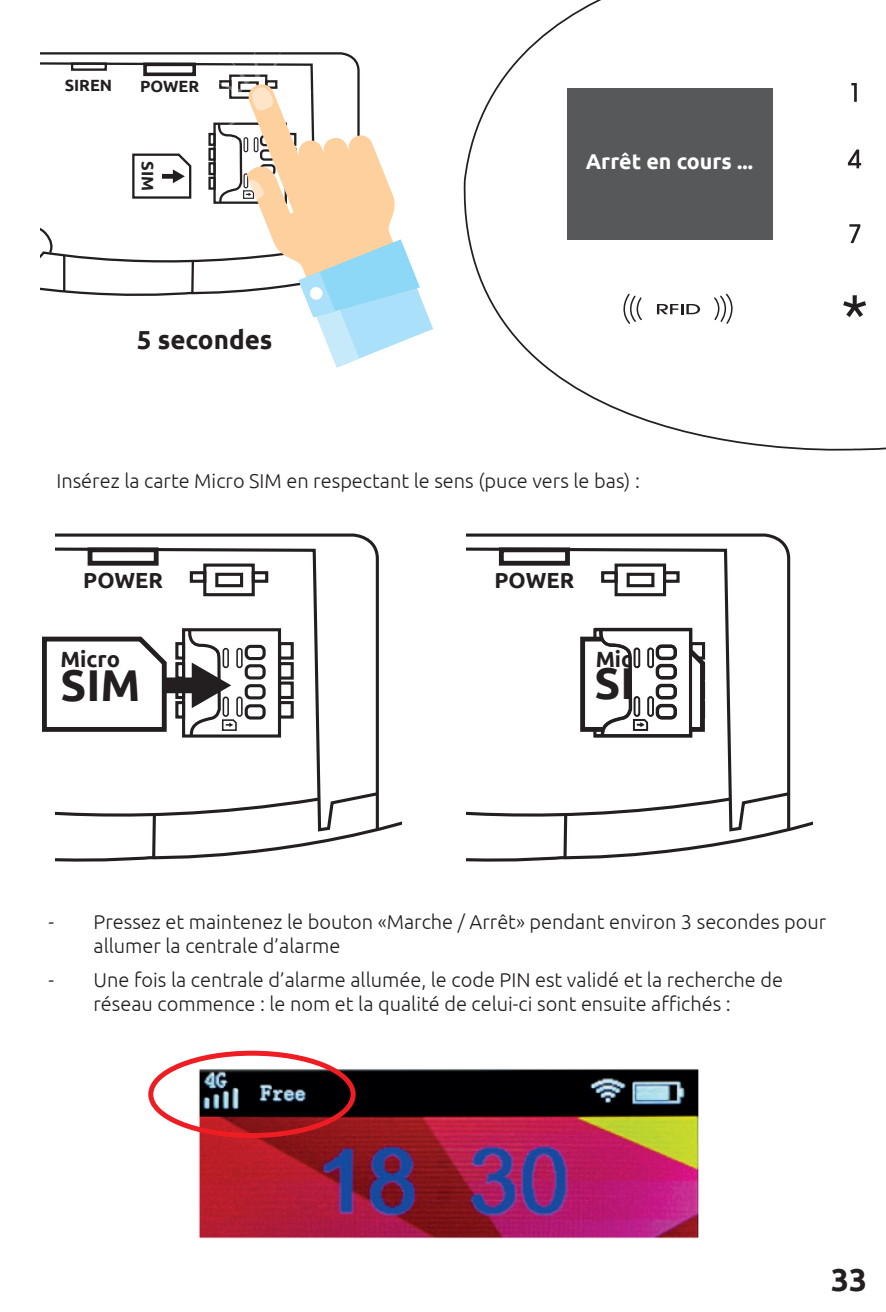
<style>
.page{position:relative;width:886px;height:1312px;background:#fff}
.page>*{position:absolute;margin:0;border:0;box-sizing:border-box;transform-origin:0 0}
.t1{font:700 44.5px "Ubuntu";color:#231f20}
.t2{font:700 31.75px "Ubuntu";color:#231f20}
.t3{font:700 26px "Ubuntu";color:#231f20}
.t4{font:700 22px "Ubuntu";color:#231f20}
.t5{font:700 21.75px "Ubuntu";color:#231f20}
.t6{font:700 21.5px "Ubuntu";color:#fff}
.t7{font:300 20px/24px "Ubuntu";color:#231f20}
.t8{font:700 16.5px "Ubuntu";color:#231f20}
.t9{font:700 16.25px "Ubuntu";color:#231f20}
</style>
<div class="page">
<svg style="left:41px;top:52px;width:392px;height:315px"></svg>
<svg style="left:463px;top:0;width:423px;height:451px"></svg>
<svg style="left:851px;top:83px;width:6px;height:19px"></svg>
<svg style="left:848px;top:149px;width:13px;height:19px"></svg>
<svg style="left:849px;top:224px;width:11px;height:19px"></svg>
<svg style="left:843px;top:295px;width:23px;height:22px"></svg>
<svg style="left:657px;top:304px;width:43px;height:10px"></svg>
<svg style="left:618px;top:293px;width:25px;height:32px"></svg>
<svg style="left:713px;top:292px;width:25px;height:32px"></svg>
<div style="left:567px;top:89px;width:205px;height:151px;background:#57585a"></div>
<svg style="left:55px;top:533px;width:346px;height:329px"></svg>
<svg style="left:467px;top:533px;width:345px;height:329px"></svg>
<svg style="left:42px;top:632px;width:127px;height:102px"></svg>
<div style="left:580px;top:636px;width:25px;height:95px;background:#fff;border:5px solid #231f20"></div>
<svg style="left:684px;top:644px;width:23px;height:90px"></svg>
<div style="left:166px;top:677px;width:32px;height:16px;background:#231f20"></div>
<svg style="left:187px;top:627px;width:51px;height:112px"></svg>
<div style="left:593px;top:627px;width:99px;height:110px;border:3px solid #231f20"></div>
<div style="left:656px;top:644px;width:21px;height:15px;border:3px solid #231f20;border-radius:4px"></div>
<div style="left:656px;top:663px;width:21px;height:16px;border:3px solid #231f20;border-radius:4px"></div>
<div style="left:656px;top:683px;width:21px;height:16px;border:3px solid #231f20;border-radius:4px"></div>
<div style="left:656px;top:703px;width:21px;height:16px;border:3px solid #231f20;border-radius:4px"></div>
<div style="left:647px;top:647px;width:7px;height:20px;border:2px solid #231f20;border-radius:2px"></div>
<div style="left:647px;top:696px;width:7px;height:20px;border:2px solid #231f20;border-radius:2px"></div>
<svg style="left:598px;top:627px;width:51px;height:112px"></svg>
<img style="left:195px;top:1063px;width:504px;height:176px">
<div style="left:148px;top:1050px;width:208px;height:87px;border:5px solid #ee1d23;border-radius:50%"></div>
<p class="t9" style="left:65px;top:75px;width:49px">SIREN</p>
<p class="t9" style="left:140px;top:77px;width:61px">POWER</p>
<p class="t8" style="left:158px;top:161px;width:31px;rotate:90deg">SIM</p>
<h3 class="t3" style="left:137px;top:324px;width:137px">5 secondes</h3>
<p class="t6" style="left:586px;top:149px;width:169px">Arrêt en cours ...</p>
<p class="t7" style="left:56px;top:468px;width:585px">Insérez la carte Micro SIM en respectant le sens (puce vers le bas) :</p>
<p class="t5" style="left:83px;top:566px;width:81px">POWER</p>
<p class="t5" style="left:494px;top:566px;width:81px">POWER</p>
<p class="t4" style="left:61px;top:646px;width:61px">Micro</p>
<h1 class="t1" style="left:60px;top:658px;width:81px">SIM</h1>
<p class="t4" style="left:596px;top:646px;width:38px">Mic</p>
<h1 class="t1" style="left:594px;top:656px;width:41px">SI</h1>
<p class="t7" style="left:93px;top:908px;width:734px;text-indent:-45px">- Pressez et maintenez le bouton «Marche / Arrêt» pendant environ 3 secondes pour allumer la centrale d’alarme</p>
<p class="t7" style="left:48px;top:966px;width:736px;text-align:center">- Une fois la centrale d’alarme allumée, le code PIN est validé et la recherche de réseau commence : le nom et la qualité de celui-ci sont ensuite affichés :</p>
<h2 class="t2" style="left:831px;top:1259px;width:38px">33</h2>
</div>
